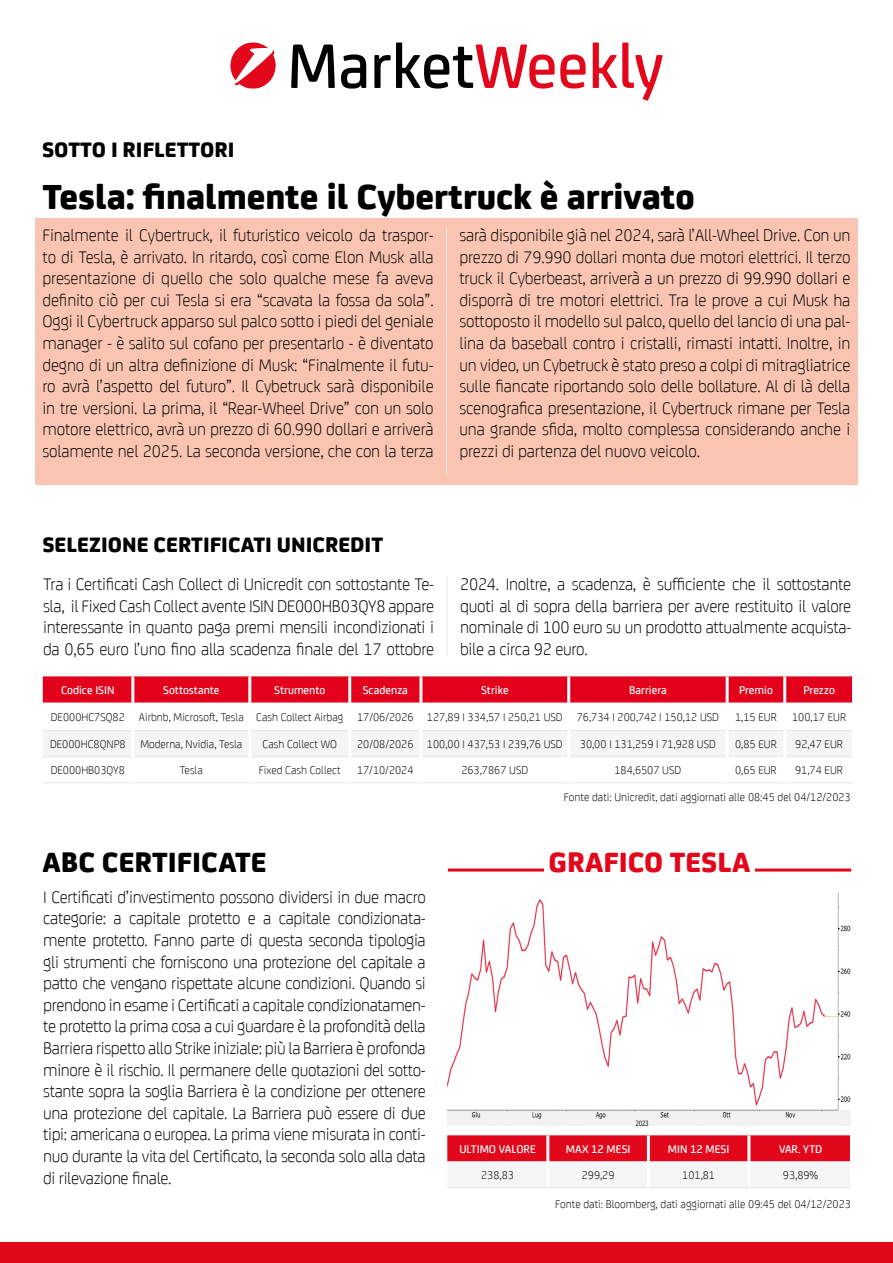
<style>
.page{position:relative;width:893px;height:1263px;background:#fff}
.page>*{position:absolute;margin:0;border:0;box-sizing:border-box;transform-origin:0 0}
.t1{font:800 37.5px "Uni Credit";color:#000}
.t2{font:800 30px "Uni Credit";color:#000}
.t3{font:800 30px "Uni Credit";color:#e2071b}
.t4{font:800 22.5px "Uni Credit";color:#000}
.t5{font:300 18px/21.6px "Uni Credit";letter-spacing:-.015em;color:#000;text-align:justify}
.t6{font:300 12px "Uni Credit";color:#000}
.t7{font:500 12px "Uni Credit";color:#fff}
</style>
<div class="page">
<img style="left:448px;top:892px;width:403px;height:233px">
<div style="left:35px;top:218px;width:823px;height:266px;background:#f9c5b2"></div>
<div style="left:0;top:1242px;width:893px;height:21px;background:#e2071b"></div>
<hr style="left:446px;top:227px;width:1px;height:248px;background:#e5e5e5">
<div style="left:43px;top:676px;width:809px;height:26px;background:#e2001a"></div>
<svg style="left:43px;top:731px;width:809px;height:1px"></svg>
<hr style="left:43px;top:730px;width:88px;height:1px;background:#e5e5e5">
<hr style="left:134px;top:730px;width:114px;height:1px;background:#e5e5e5">
<hr style="left:251px;top:730px;width:97px;height:1px;background:#e5e5e5">
<hr style="left:351px;top:730px;width:68px;height:1px;background:#e5e5e5">
<hr style="left:422px;top:730px;width:145px;height:1px;background:#e5e5e5">
<hr style="left:570px;top:730px;width:156px;height:1px;background:#e5e5e5">
<hr style="left:729px;top:730px;width:54px;height:1px;background:#e5e5e5">
<hr style="left:786px;top:730px;width:66px;height:1px;background:#e5e5e5">
<hr style="left:43px;top:756px;width:88px;height:1px;background:#e5e5e5">
<hr style="left:134px;top:756px;width:114px;height:1px;background:#e5e5e5">
<hr style="left:251px;top:756px;width:97px;height:1px;background:#e5e5e5">
<hr style="left:351px;top:756px;width:68px;height:1px;background:#e5e5e5">
<hr style="left:422px;top:756px;width:145px;height:1px;background:#e5e5e5">
<hr style="left:570px;top:756px;width:156px;height:1px;background:#e5e5e5">
<hr style="left:729px;top:756px;width:54px;height:1px;background:#e5e5e5">
<hr style="left:786px;top:756px;width:66px;height:1px;background:#e5e5e5">
<hr style="left:43px;top:782px;width:90px;height:1px;background:#e5e5e5">
<hr style="left:133px;top:782px;width:117px;height:1px;background:#e5e5e5">
<hr style="left:250px;top:782px;width:100px;height:1px;background:#e5e5e5">
<hr style="left:350px;top:782px;width:71px;height:1px;background:#e5e5e5">
<hr style="left:421px;top:782px;width:148px;height:1px;background:#e5e5e5">
<hr style="left:569px;top:782px;width:158px;height:1px;background:#e5e5e5">
<hr style="left:727px;top:782px;width:58px;height:1px;background:#e5e5e5">
<hr style="left:785px;top:782px;width:70px;height:1px;background:#e5e5e5">
<hr style="left:131px;top:676px;width:3px;height:26px;background:#fff">
<hr style="left:248px;top:676px;width:3px;height:26px;background:#fff">
<hr style="left:348px;top:676px;width:3px;height:26px;background:#fff">
<hr style="left:419px;top:676px;width:3px;height:26px;background:#fff">
<hr style="left:567px;top:676px;width:3px;height:26px;background:#fff">
<hr style="left:726px;top:676px;width:3px;height:26px;background:#fff">
<hr style="left:783px;top:676px;width:3px;height:26px;background:#fff">
<hr style="left:131px;top:731px;width:3px;height:26px;background:#fff">
<hr style="left:248px;top:731px;width:3px;height:26px;background:#fff">
<hr style="left:348px;top:731px;width:3px;height:26px;background:#fff">
<hr style="left:419px;top:731px;width:3px;height:26px;background:#fff">
<hr style="left:567px;top:731px;width:3px;height:26px;background:#fff">
<hr style="left:726px;top:731px;width:3px;height:26px;background:#fff">
<hr style="left:783px;top:731px;width:3px;height:26px;background:#fff">
<svg style="left:447px;top:1135px;width:403px;height:27px;background:#e31225"></svg>
<hr style="left:447px;top:1187px;width:101px;height:1px;background:#e5e5e5">
<hr style="left:548px;top:1187px;width:100px;height:1px;background:#e5e5e5">
<hr style="left:648px;top:1187px;width:101px;height:1px;background:#e5e5e5">
<hr style="left:749px;top:1187px;width:105px;height:1px;background:#e5e5e5">
<hr style="left:546px;top:1135px;width:3px;height:26px;background:#fff">
<hr style="left:647px;top:1135px;width:3px;height:26px;background:#fff">
<hr style="left:747px;top:1135px;width:3px;height:26px;background:#fff">
<hr style="left:546px;top:1161px;width:3px;height:26px;background:#fff">
<hr style="left:647px;top:1161px;width:3px;height:26px;background:#fff">
<hr style="left:747px;top:1161px;width:3px;height:26px;background:#fff">
<hr style="left:447px;top:577px;width:1px;height:78px;background:#e5e5e5">
<svg style="left:230px;top:42px;width:46px;height:47px"></svg>
<svg style="left:291px;top:45px;width:44px;height:43px"></svg>
<svg style="left:341px;top:54px;width:25px;height:35px"></svg>
<svg style="left:374px;top:43px;width:212px;height:46px"></svg>
<svg style="left:593px;top:43px;width:69px;height:58px"></svg>
<hr style="left:448px;top:868px;width:403px;height:3px;background:#e2071b">
<div style="left:544px;top:846px;width:211px;height:28px;background:#fff"></div>
<div style="left:850px;top:1129px;width:5px;height:71px;background:#fff"></div>
<p class="t4" style="left:42px;top:131px;width:194px">SOTTO I RIFLETTORI</p>
<h1 class="t1" style="left:43px;top:167px;width:654px">Tesla: finalmente il Cybertruck è arrivato</h1>
<p class="t5" style="left:43px;top:223px;width:393px">Finalmente il Cybertruck, il futuristico veicolo da traspor&shy;to di Tesla, è arrivato. In ritardo, così come Elon Musk alla presentazione di quello che solo qualche mese fa aveva definito ciò per cui Tesla si era “scavata la fossa da sola”.<br>Oggi il Cybertruck apparso sul palco sotto i piedi del geniale manager - è salito sul cofano per presentarlo - è diventato degno di un altra definizione di Musk: “Finalmente il futu&shy;ro avrà l’aspetto del futuro”. Il Cybetruck sarà disponibile in tre versioni. La prima, il “Rear-Wheel Drive” con un solo motore elettrico, avrà un prezzo di 60.990 dollari e arriverà solamente nel 2025. La seconda versione, che con la terza</p>
<p class="t5" style="left:459px;top:223px;width:393px">sarà disponibile già nel 2024, sarà l’All-Wheel Drive. Con un prezzo di 79.990 dollari monta due motori elettrici. Il terzo truck il Cyberbeast, arriverà a un prezzo di 99.990 dollari e disporrà di tre motori elettrici. Tra le prove a cui Musk ha sottoposto il modello sul palco, quello del lancio di una pal&shy;lina da baseball contro i cristalli, rimasti intatti. Inoltre, in un video, un Cybetruck è stato preso a colpi di mitragliatrice sulle fiancate riportando solo delle bollature. Al di là della scenografica presentazione, il Cybertruck rimane per Tesla una grande sfida, molto complessa considerando anche i prezzi di partenza del nuovo veicolo.</p>
<p class="t4" style="left:42px;top:527px;width:342px">SELEZIONE CERTIFICATI UNICREDIT</p>
<p class="t5" style="left:43px;top:572px;width:393px">Tra i Certificati Cash Collect di Unicredit con sottostante Te&shy;sla, il Fixed Cash Collect avente ISIN DE000HB03QY8 appare interessante in quanto paga premi mensili incondizionati i da 0,65 euro l’uno fino alla scadenza finale del 17 ottobre</p>
<p class="t5" style="left:460px;top:572px;width:393px">2024. Inoltre, a scadenza, è sufficiente che il sottostante quoti al di sopra della barriera per avere restituito il valore nominale di 100 euro su un prodotto attualmente acquista&shy;bile a circa 92 euro.</p>
<p class="t7" style="left:61px;top:681px;width:55px">Codice ISIN</p>
<p class="t7" style="left:163px;top:681px;width:58px">Sottostante</p>
<p class="t7" style="left:274px;top:681px;width:53px">Strumento</p>
<p class="t7" style="left:363px;top:681px;width:47px">Scadenza</p>
<p class="t7" style="left:481px;top:681px;width:29px">Strike</p>
<p class="t7" style="left:629px;top:681px;width:39px">Barriera</p>
<p class="t7" style="left:739px;top:681px;width:35px">Premio</p>
<p class="t7" style="left:803px;top:681px;width:33px">Prezzo</p>
<p class="t6" style="left:51px;top:708px;width:670px">DE000HC7SQ82 Airbnb, Microsoft, Tesla Cash Collect Airbag 17/06/2026 127,89 I 334,57 I 250,21 USD 76,734 I 200,742 I 150,12 USD</p>
<p class="t6" style="left:735px;top:708px;width:43px">1,15 EUR</p>
<p class="t6" style="left:792px;top:708px;width:55px">100,17 EUR</p>
<p class="t6" style="left:50px;top:736px;width:194px">DE000HC8QNP8 Moderna, Nvidia, Tesla</p>
<p class="t6" style="left:262px;top:736px;width:76px">Cash Collect WO</p>
<p class="t6" style="left:357px;top:736px;width:207px">20/08/2026 100,00 I 437,53 I 239,76 USD</p>
<p class="t6" style="left:580px;top:736px;width:138px">30,00 I 131,259 I 71,928 USD</p>
<p class="t6" style="left:735px;top:736px;width:43px">0,85 EUR</p>
<p class="t6" style="left:795px;top:736px;width:49px">92,47 EUR</p>
<p class="t6" style="left:51px;top:762px;width:76px">DE000HB03QY8</p>
<p class="t6" style="left:180px;top:762px;width:25px">Tesla</p>
<p class="t6" style="left:259px;top:762px;width:84px">Fixed Cash Collect</p>
<p class="t6" style="left:357px;top:762px;width:58px">17/10/2024</p>
<p class="t6" style="left:461px;top:762px;width:68px">263,7867 USD</p>
<p class="t6" style="left:614px;top:762px;width:68px">184,6507 USD</p>
<p class="t6" style="left:735px;top:762px;width:43px">0,65 EUR</p>
<p class="t6" style="left:795px;top:762px;width:49px">91,74 EUR</p>
<h2 class="t2" style="left:43px;top:838px;width:225px">ABC CERTIFICATE</h2>
<p class="t5" style="left:43px;top:885px;width:384px">I Certificati d’investimento possono dividersi in due macro categorie: a capitale protetto e a capitale condizionata&shy;mente protetto. Fanno parte di questa seconda tipologia gli strumenti che forniscono una protezione del capitale a patto che vengano rispettate alcune condizioni. Quando si prendono in esame i Certificati a capitale condizionatamen&shy;te protetto la prima cosa a cui guardare è la profondità della Barriera rispetto allo Strike iniziale: più la Barriera è profonda minore è il rischio. Il permanere delle quotazioni del sotto&shy;stante sopra la soglia Barriera è la condizione per ottenere una protezione del capitale. La Barriera può essere di due tipi: americana o europea. La prima viene misurata in conti&shy;nuo durante la vita del Certificato, la seconda solo alla data di rilevazione finale.</p>
<p class="t6" style="left:564px;top:789px;width:288px">Fonte dati: Unicredit, dati aggiornati alle 08:45 del 04/12/2023</p>
<h2 class="t3" style="left:549px;top:838px;width:203px">GRAFICO TESLA</h2>
<p class="t7" style="left:459px;top:1140px;width:78px">ULTIMO VALORE</p>
<p class="t7" style="left:566px;top:1140px;width:66px">MAX 12 MESI</p>
<p class="t7" style="left:668px;top:1140px;width:63px">MIN 12 MESI</p>
<p class="t7" style="left:779px;top:1140px;width:45px">VAR. YTD</p>
<p class="t6" style="left:481px;top:1166px;width:34px">238,83</p>
<p class="t6" style="left:582px;top:1166px;width:34px">299,29</p>
<p class="t6" style="left:682px;top:1166px;width:34px">101,81</p>
<p class="t6" style="left:783px;top:1166px;width:37px">93,89%</p>
<p class="t6" style="left:555px;top:1195px;width:297px">Fonte dati: Bloomberg, dati aggiornati alle 09:45 del 04/12/2023</p>
</div>
